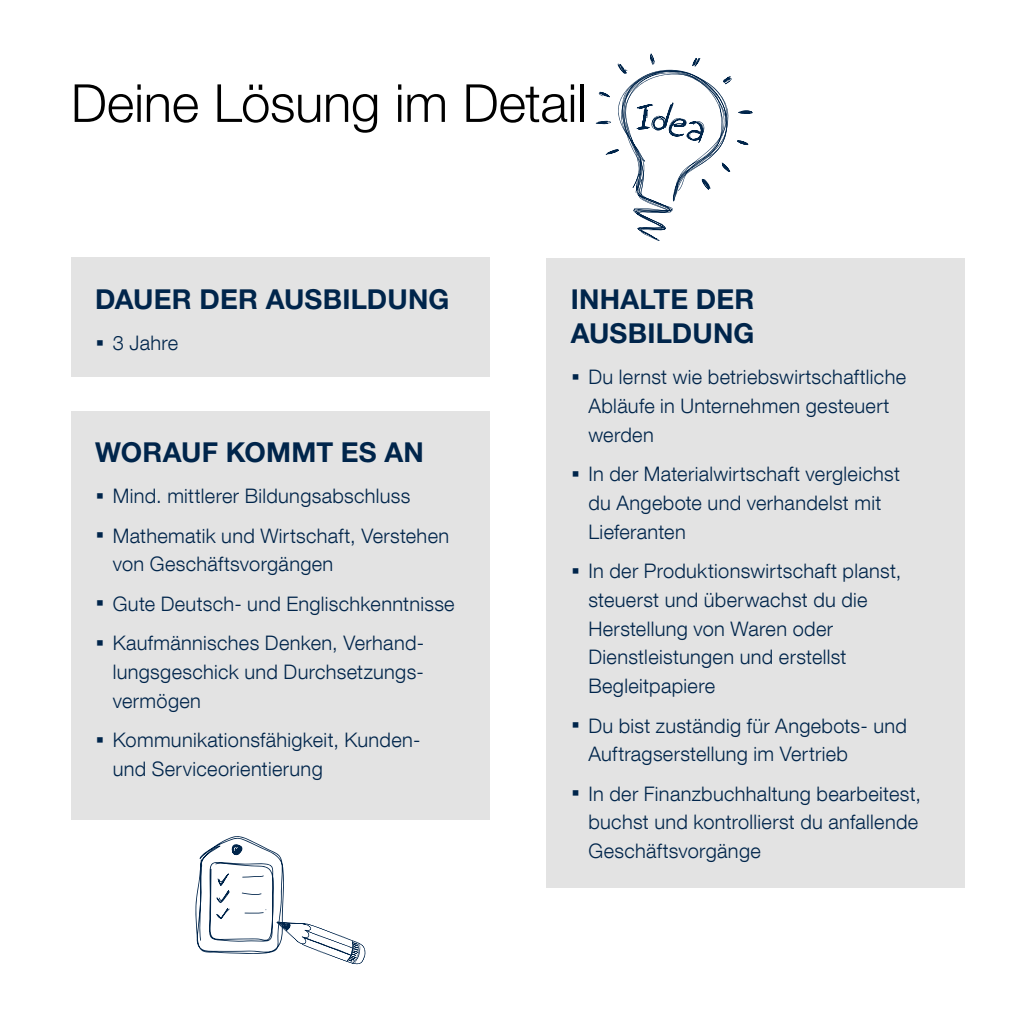
<style>
.page{position:relative;width:1035px;height:1035px;background:#fff}
.page>*{position:absolute;margin:0;border:0;box-sizing:border-box;transform-origin:0 0}
.t1{font:300 52.5px "Helvetica Neue LT Com";letter-spacing:-.005em;color:#000}
.t2{font:700 27.5px/34px "Helvetica Neue LTW1 G";letter-spacing:.005em;color:#00254b}
.t3{font:300 20px/28.8px "Helvetica Neue LT Com";letter-spacing:.015em;color:#00254b}
.s1{font-family:"Helvetica Neue LTW1 G";font-weight:700;font-size:35px}
</style>
<div class="page">
<div style="left:546px;top:258px;width:418px;height:629px;background:#e3e3e3"></div>
<div style="left:71px;top:258px;width:418px;height:119px;background:#e3e3e3"></div>
<div style="left:71px;top:411px;width:418px;height:408px;background:#e3e3e3"></div>
<svg style="left:195px;top:836px;width:171px;height:128px"></svg>
<hr style="left:244px;top:912px;width:20px;height:2px;background:#00254b;border-radius:50%">
<svg style="left:596px;top:53px;width:157px;height:188px"></svg>
<h1 class="t1" style="left:71px;top:71px;width:517px">Deine Lösung im Detail</h1>
<h2 class="t2" style="left:95px;top:282px;width:356px">DAUER DER AUSBILDUNG</h2>
<p class="t3" style="left:95px;top:328px;width:85px"><span class="s1">·</span> 3 Jahre</p>
<h2 class="t2" style="left:95px;top:435px;width:330px">WORAUF KOMMT ES AN</h2>
<p class="t3" style="left:95px;top:476px;width:356px;line-height:39.5px"><span class="s1">·</span> Mind. mittlerer Bildungsabschluss<br><span class="s1">·</span> Mathematik und Wirtschaft, Verstehen</p>
<p class="t3" style="left:95px;top:544px;width:361px;line-height:39.5px;text-indent:18px">von Geschäftsvorgängen<br><span class="s1">·</span> Gute Deutsch- und Englischkenntnisse <span class="s1">·</span> Kaufmännisches Denken, Verhand-</p>
<p class="t3" style="left:113px;top:657px;width:310px">lungsgeschick und Durchsetzungs&shy;vermögen</p>
<p class="t3" style="left:113px;top:725px;width:309px;text-indent:-18px"><span class="s1">·</span> Kommunikationsfähigkeit, Kunden&shy;und Serviceorientierung</p>
<h2 class="t2" style="left:571px;top:282px;width:185px">INHALTE DER<br>AUSBILDUNG</h2>
<p class="t3" style="left:588px;top:362px;width:319px;text-indent:-18px"><span class="s1">·</span> Du lernst wie betriebswirtschaftliche<br>Abläufe in Unternehmen gesteuert werden</p>
<p class="t3" style="left:588px;top:459px;width:313px;text-indent:-18px"><span class="s1">·</span> In der Materialwirtschaft vergleichst du Angebote und verhandelst mit<br>Lieferanten</p>
<p class="t3" style="left:588px;top:556px;width:314px;text-indent:-18px"><span class="s1">·</span> In der Produktionswirtschaft planst, steuerst und überwachst du die<br>Herstellung von Waren oder<br>Dienstleistungen und erstellst<br>Begleitpapiere</p>
<p class="t3" style="left:588px;top:710px;width:320px;text-indent:-18px"><span class="s1">·</span> Du bist zuständig für Angebots- und<br>Auftragserstellung im Vertrieb</p>
<p class="t3" style="left:588px;top:779px;width:334px;text-indent:-18px"><span class="s1">·</span> In der Finanzbuchhaltung bearbeitest, buchst und kontrollierst du anfallende<br>Geschäftsvorgänge</p>
</div>
